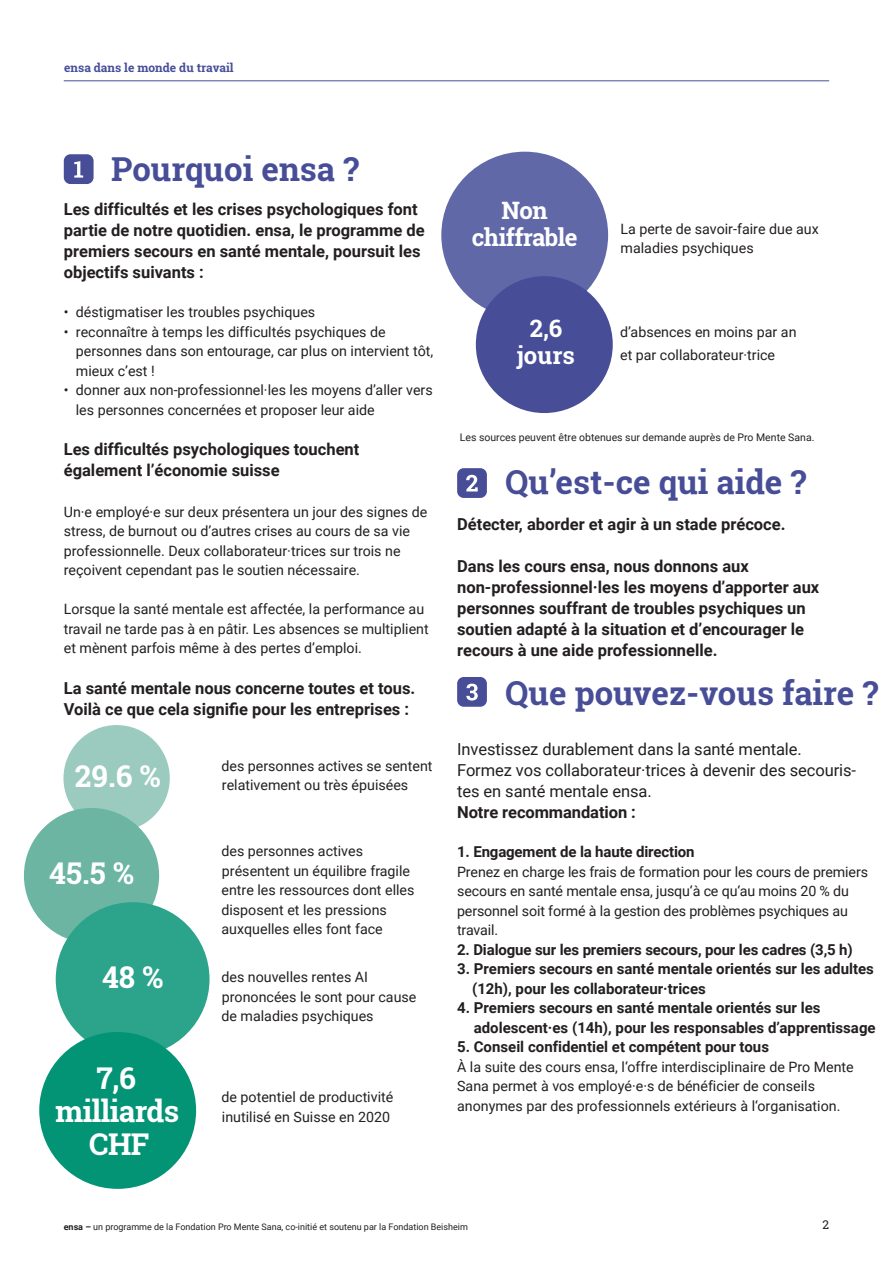
<style>
.page{position:relative;width:893px;height:1263px;background:#fff}
.page>*{position:absolute;margin:0;border:0;box-sizing:border-box;transform-origin:0 0}
.t1{font:700 33px "Roboto Slab";color:#474e97}
.t2{font:700 30px/33px "Roboto Slab";letter-spacing:-.02em;color:#fff;text-align:center}
.t3{font:700 24px/27px "Roboto Slab";letter-spacing:-.02em;color:#fff;text-align:center}
.t4{font:700 16.5px/21px "Roboto";color:#231f20}
.t5{font:16.5px/21px "Roboto";letter-spacing:-.005em;color:#231f20}
.t6{font:700 15px/19.5px "Roboto";color:#231f20}
.t7{font:14.25px/19.5px "Roboto";color:#231f20}
.t8{font:700 12px "Roboto Slab";color:#474e97}
.t9{font:12px "Roboto Slab";color:#231f20}
.t10{font:10.5px "Roboto";color:#231f20}
.t11{font:9px "Roboto";color:#231f20}
.s1{font-weight:700}
</style>
<div class="page">
<hr style="left:64px;top:80px;width:765px;height:1px;background:#474e97">
<div style="left:63px;top:725px;width:107px;height:106px;background:#9bcbbe;border-radius:50%"></div>
<div style="left:24px;top:808px;width:135px;height:135px;background:#6cb5a3;border-radius:50%"></div>
<div style="left:441px;top:152px;width:167px;height:166px;background:#6168a7;border-radius:50%"></div>
<div style="left:56px;top:902px;width:154px;height:154px;background:#2ca38b;border-radius:50%"></div>
<div style="left:39px;top:1032px;width:157px;height:157px;background:#039476;border-radius:50%"></div>
<div style="left:476px;top:276px;width:137px;height:137px;background:#474e97;border-radius:50%"></div>
<div style="left:64px;top:154px;width:30px;height:30px;background:#474e97;border-radius:7px"></div>
<svg style="left:74px;top:161px;width:9px;height:17px"></svg>
<div style="left:457px;top:468px;width:30px;height:30px;background:#474e97;border-radius:7px"></div>
<svg style="left:466px;top:475px;width:12px;height:16px"></svg>
<div style="left:457px;top:677px;width:30px;height:30px;background:#474e97;border-radius:7px"></div>
<svg style="left:466px;top:684px;width:12px;height:16px"></svg>
<p class="t8" style="left:64px;top:60px;width:171px">ensa dans le monde du travail</p>
<h1 class="t1" style="left:111px;top:147px;width:249px">Pourquoi ensa ?</h1>
<p class="t4" style="left:64px;top:198px;width:362px">Les difficultés et les crises psychologiques font partie de notre quotidien. ensa, le programme de premiers secours en santé mentale, poursuit les objectifs suivants :</p>
<p class="t7" style="left:64px;top:302px;width:253px">• déstigmatiser les troubles psychiques</p>
<p class="t7" style="left:76px;top:321px;width:359px;text-indent:-12px">• reconnaître à temps les difficultés psychiques de personnes dans son entourage, car plus on intervient tôt, mieux c’est !</p>
<p class="t7" style="left:76px;top:380px;width:358px;text-indent:-12px">• donner aux non-professionnel·les les moyens d’aller vers les personnes concernées et proposer leur aide</p>
<p class="t4" style="left:64px;top:438px;width:297px">Les difficultés psychologiques touchent également l’économie suisse</p>
<p class="t7" style="left:64px;top:501px;width:365px">Un·e employé·e sur deux présentera un jour des signes de stress, de burnout ou d’autres crises au cours de sa vie professionnelle. Deux collaborateur·trices sur trois ne reçoivent cependant pas le soutien nécessaire.</p>
<p class="t7" style="left:64px;top:599px;width:366px">Lorsque la santé mentale est affectée, la performance au travail ne tarde pas à en pâtir. Les absences se multiplient et mènent parfois même à des pertes d’emploi.</p>
<p class="t4" style="left:64px;top:677px;width:353px">La santé mentale nous concerne toutes et tous.<br>Voilà ce que cela signifie pour les entreprises :</p>
<h2 class="t2" style="left:75px;top:759px;width:88px">29.6 %</h2>
<h2 class="t2" style="left:49px;top:856px;width:86px">45.5 %</h2>
<h2 class="t2" style="left:102px;top:960px;width:63px">48 %</h2>
<h2 class="t2" style="left:56px;top:1061px;width:125px">7,6 milliards<br>CHF</h2>
<p class="t7" style="left:221px;top:755px;width:213px">des personnes actives se sentent</p>
<p class="t7" style="left:222px;top:775px;width:188px">relativement ou très épuisées</p>
<p class="t7" style="left:221px;top:841px;width:195px">des personnes actives présentent un équilibre fragile entre les ressources dont elles disposent et les pressions auxquelles elles font face</p>
<p class="t7" style="left:221px;top:967px;width:196px">des nouvelles rentes AI prononcées le sont pour cause de maladies psychiques</p>
<p class="t7" style="left:221px;top:1087px;width:173px">de potentiel de productivité inutilisé en Suisse en 2020</p>
<h3 class="t3" style="left:472px;top:197px;width:107px">Non chiffrable</h3>
<h3 class="t3" style="left:517px;top:315px;width:59px">2,6 jours</h3>
<p class="t7" style="left:620px;top:218px;width:200px">La perte de savoir-faire due aux maladies psychiques</p>
<p class="t7" style="left:620px;top:320px;width:178px;line-height:22.5px">d’absences en moins par an et par collaborateur·trice</p>
<p class="t10" style="left:460px;top:430px;width:356px">Les sources peuvent être obtenues sur demande auprès de Pro Mente Sana.</p>
<h1 class="t1" style="left:505px;top:460px;width:303px">Qu’est-ce qui aide ?</h1>
<p class="t4" style="left:457px;top:513px;width:330px">Détecter, aborder et agir à un stade précoce.</p>
<p class="t4" style="left:457px;top:555px;width:364px">Dans les cours ensa, nous donnons aux non-professionnel·les les moyens d’apporter aux personnes souffrant de troubles psychiques un soutien adapté à la situation et d’encourager le recours à une aide professionnelle.</p>
<h1 class="t1" style="left:505px;top:670px;width:375px">Que pouvez-vous faire ?</h1>
<p class="t5" style="left:457px;top:738px;width:401px">Investissez durablement dans la santé mentale.<br>Formez vos collaborateur·trices à devenir des secouris&shy;tes en santé mentale ensa.</p>
<p class="t4" style="left:457px;top:801px;width:180px">Notre recommandation :</p>
<p class="t6" style="left:457px;top:842px;width:239px">1. Engagement de la haute direction</p>
<p class="t7" style="left:457px;top:861px;width:412px">Prenez en charge les frais de formation pour les cours de premiers secours en santé mentale ensa, jusqu‘à ce qu‘au moins 20 % du personnel soit formé à la gestion des problèmes psychiques au travail.</p>
<p class="t6" style="left:457px;top:939px;width:397px">2. Dialogue sur les premiers secours, pour les cadres (3,5 h)</p>
<p class="t6" style="left:472px;top:959px;width:403px;text-indent:-15px">3. Premiers secours en santé mentale orientés sur les adultes (12h), pour les collaborateur·trices</p>
<p class="t6" style="left:474px;top:998px;width:403px;text-indent:-17px">4. Premiers secours en santé mentale orientés sur les adolescent·es (14h), pour les responsables d’apprentissage</p>
<p class="t6" style="left:457px;top:1037px;width:313px">5. Conseil confidentiel et compétent pour tous</p>
<p class="t7" style="left:457px;top:1056px;width:398px">À la suite des cours ensa, l‘offre interdisciplinaire de Pro Mente<br>Sana permet à vos employé·e·s de bénéficier de conseils anonymes par des professionnels extérieurs à l‘organisation.</p>
<p class="t11" style="left:64px;top:1220px;width:406px"><span class="s1">ensa –</span> un programme de la Fondation Pro Mente Sana, co-initié et soutenu par la Fondation Beisheim</p>
<p class="t9" style="left:823px;top:1216px;width:8px">2</p>
</div>
